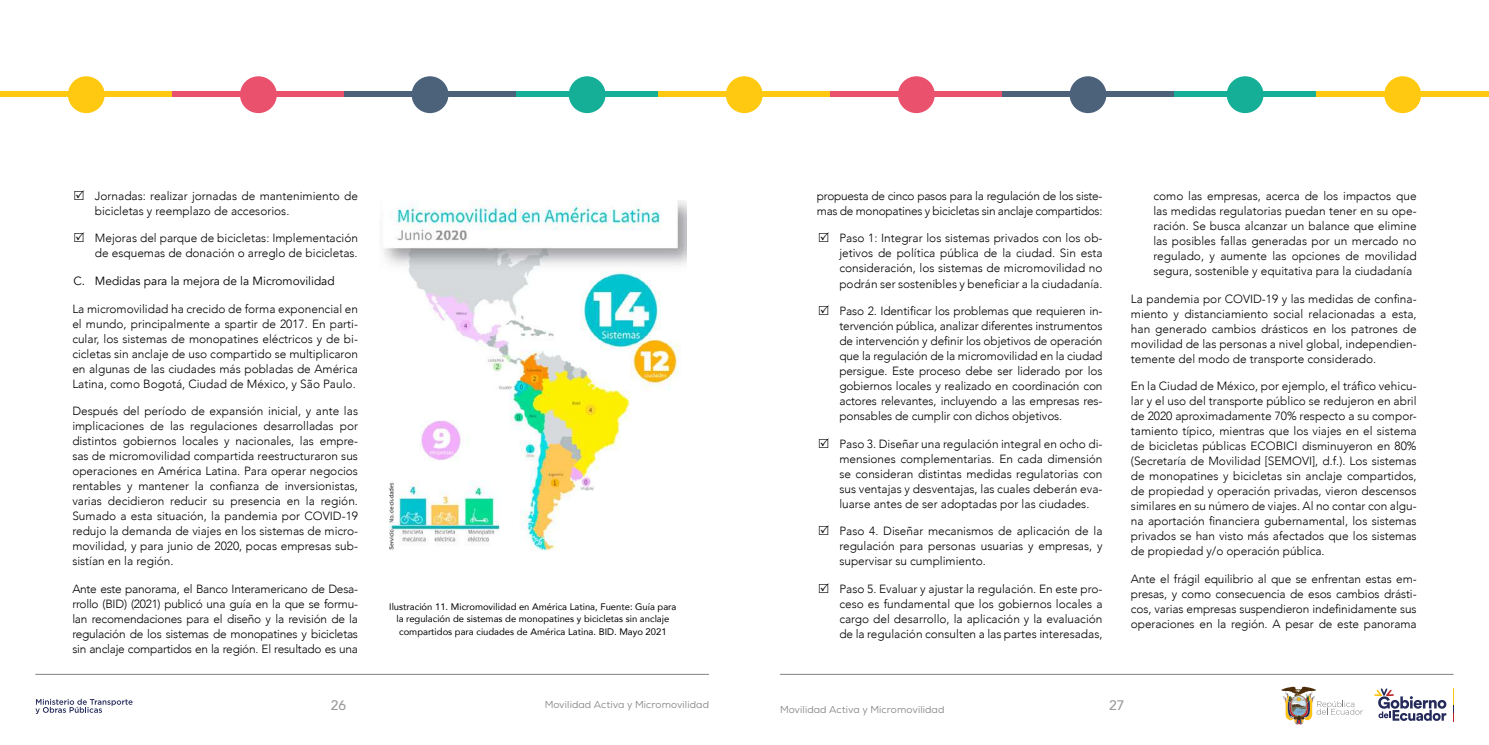
<style>
.page{position:relative;width:1489px;height:745px;background:#fff}
.page>*{position:absolute;margin:0;border:0;box-sizing:border-box;transform-origin:0 0}
.t1{font:500 13.75px "Avenir";color:#9d9b99}
.t2{font:300 11.88px/15px "Avenir";color:#000;text-align:justify}
.t3{font:300 11.88px/15px "Avenir";letter-spacing:-.02em;color:#000}
.t4{font:11.88px "Avenir";color:#000}
.t5{font:10px "Nexa";letter-spacing:.01em;color:#858280}
.t6{font:9.5px/12.5px "Avenir";color:#000;text-align:center}
</style>
<div class="page">
<hr style="left:780px;top:673px;width:673px;height:1px;background:#858280">
<hr style="left:35px;top:673px;width:674px;height:1px;background:#858280">
<svg style="left:35px;top:698px;width:97px;height:15px"></svg>
<svg style="left:1281px;top:686px;width:81px;height:38px"></svg>
<hr style="left:1452px;top:688px;width:1px;height:33px;background:#fdc413">
<svg style="left:1452px;top:704px;width:1px;height:17px"></svg>
<svg style="left:1374px;top:688px;width:72px;height:32px"></svg>
<img style="left:383px;top:200px;width:303px;height:351px">
<div style="left:0;top:91px;width:172px;height:6px;background:#fec910"></div>
<div style="left:172px;top:91px;width:172px;height:6px;background:#ea516d"></div>
<div style="left:344px;top:91px;width:172px;height:6px;background:#4c617a"></div>
<div style="left:516px;top:91px;width:142px;height:6px;background:#15af97"></div>
<div style="left:68px;top:76px;width:37px;height:37px;background:#fec910;border-radius:50%"></div>
<div style="left:240px;top:76px;width:37px;height:37px;background:#ea516d;border-radius:50%"></div>
<div style="left:411px;top:76px;width:37px;height:37px;background:#4c617a;border-radius:50%"></div>
<div style="left:568px;top:76px;width:37px;height:37px;background:#15af97;border-radius:50%"></div>
<div style="left:658px;top:91px;width:172px;height:6px;background:#fec910"></div>
<div style="left:830px;top:91px;width:172px;height:6px;background:#ea516d"></div>
<div style="left:1002px;top:91px;width:171px;height:6px;background:#4c617a"></div>
<div style="left:1173px;top:91px;width:143px;height:6px;background:#15af97"></div>
<div style="left:725px;top:76px;width:37px;height:37px;background:#fec910;border-radius:50%"></div>
<div style="left:897px;top:76px;width:37px;height:37px;background:#ea516d;border-radius:50%"></div>
<div style="left:1069px;top:76px;width:37px;height:37px;background:#4c617a;border-radius:50%"></div>
<div style="left:1226px;top:76px;width:37px;height:37px;background:#15af97;border-radius:50%"></div>
<div style="left:1316px;top:91px;width:172px;height:6px;background:#fec910"></div>
<div style="left:1384px;top:76px;width:36px;height:37px;background:#fec910;border-radius:50%"></div>
<p class="t2" style="left:95px;top:188px;width:265px">Jornadas: realizar jornadas de mantenimiento de bicicletas y reemplazo de accesorios.</p>
<p class="t2" style="left:95px;top:231px;width:265px">Mejoras del parque de bicicletas: Implementación de esquemas de donación o arreglo de bicicletas.</p>
<p class="t4" style="left:74px;top:274px;width:262px">C. Medidas para la mejora de la Micromovilidad</p>
<p class="t2" style="left:72px;top:301px;width:287px">La micromovilidad ha crecido de forma exponencial en el mundo, principalmente a spartir de 2017. En parti&shy;cular, los sistemas de monopatines eléctricos y de bi&shy;cicletas sin anclaje de uso compartido se multiplicaron en algunas de las ciudades más pobladas de América Latina, como Bogotá, Ciudad de México, y São Paulo.</p>
<p class="t2" style="left:72px;top:403px;width:287px">Después del período de expansión inicial, y ante las implicaciones de las regulaciones desarrolladas por distintos gobiernos locales y nacionales, las empre&shy;sas de micromovilidad compartida reestructuraron sus operaciones en América Latina. Para operar negocios rentables y mantener la confianza de inversionistas, varias decidieron reducir su presencia en la región.<br>Sumado a esta situación, la pandemia por COVID-19 redujo la demanda de viajes en los sistemas de micro&shy;movilidad, y para junio de 2020, pocas empresas sub&shy;sistían en la región.</p>
<p class="t2" style="left:72px;top:581px;width:287px">Ante este panorama, el Banco Interamericano de Desa&shy;rrollo (BID) (2021) publicó una guía en la que se formu&shy;lan recomendaciones para el diseño y la revisión de la regulación de los sistemas de monopatines y bicicletas sin anclaje compartidos en la región. El resultado es una</p>
<p class="t6" style="left:389px;top:599px;width:289px">Ilustración 11. Micromovilidad en América Latina, Fuente: Guía para la regulación de sistemas de monopatines y bicicletas sin anclaje compartidos para ciudades de América Latina. BID. Mayo 2021</p>
<p class="t3" style="left:816px;top:188px;width:287px">propuesta de cinco pasos para la regulación de los siste&shy;mas de monopatines y bicicletas sin anclaje compartidos:</p>
<p class="t2" style="left:839px;top:231px;width:265px">Paso 1: Integrar los sistemas privados con los ob&shy;jetivos de política pública de la ciudad. Sin esta consideración, los sistemas de micromovilidad no podrán ser sostenibles y beneficiar a la ciudadanía.</p>
<p class="t2" style="left:839px;top:303px;width:265px">Paso 2. Identificar los problemas que requieren in&shy;tervención pública, analizar diferentes instrumentos de intervención y definir los objetivos de operación que la regulación de la micromovilidad en la ciudad persigue. Este proceso debe ser liderado por los gobiernos locales y realizado en coordinación con actores relevantes, incluyendo a las empresas res&shy;ponsables de cumplir con dichos objetivos.</p>
<p class="t2" style="left:839px;top:436px;width:265px">Paso 3. Diseñar una regulación integral en ocho di&shy;mensiones complementarias. En cada dimensión se consideran distintas medidas regulatorias con sus ventajas y desventajas, las cuales deberán eva&shy;luarse antes de ser adoptadas por las ciudades.</p>
<p class="t2" style="left:839px;top:523px;width:265px">Paso 4. Diseñar mecanismos de aplicación de la regulación para personas usuarias y empresas, y supervisar su cumplimiento.</p>
<p class="t2" style="left:839px;top:581px;width:265px">Paso 5. Evaluar y ajustar la regulación. En este pro&shy;ceso es fundamental que los gobiernos locales a cargo del desarrollo, la aplicación y la evaluación de la regulación consulten a las partes interesadas,</p>
<p class="t2" style="left:1153px;top:188px;width:265px">como las empresas, acerca de los impactos que las medidas regulatorias puedan tener en su ope&shy;ración. Se busca alcanzar un balance que elimine las posibles fallas generadas por un mercado no regulado, y aumente las opciones de movilidad segura, sostenible y equitativa para la ciudadanía</p>
<p class="t2" style="left:1130px;top:291px;width:287px">La pandemia por COVID-19 y las medidas de confina&shy;miento y distanciamiento social relacionadas a esta, han generado cambios drásticos en los patrones de movilidad de las personas a nivel global, independien&shy;temente del modo de transporte considerado.</p>
<p class="t2" style="left:1130px;top:378px;width:287px">En la Ciudad de México, por ejemplo, el tráfico vehicu&shy;lar y el uso del transporte público se redujeron en abril de 2020 aproximadamente 70% respecto a su compor&shy;tamiento típico, mientras que los viajes en el sistema de bicicletas públicas ECOBICI disminuyeron en 80% (Secretaría de Movilidad [SEMOVI], d.f.). Los sistemas de monopatines y bicicletas sin anclaje compartidos, de propiedad y operación privadas, vieron descensos similares en su número de viajes. Al no contar con algu&shy;na aportación financiera gubernamental, los sistemas privados se han visto más afectados que los sistemas de propiedad y/o operación pública.</p>
<p class="t2" style="left:1130px;top:571px;width:287px">Ante el frágil equilibrio al que se enfrentan estas em&shy;presas, y como consecuencia de esos cambios drásti&shy;cos, varias empresas suspendieron indefinidamente sus operaciones en la región. A pesar de este panorama</p>
<p class="t1" style="left:331px;top:692px;width:17px">26</p>
<p class="t5" style="left:544px;top:697px;width:166px">Movilidad Activa y Micromovilidad</p>
<p class="t5" style="left:780px;top:702px;width:166px">Movilidad Activa y Micromovilidad</p>
<p class="t1" style="left:1108px;top:692px;width:17px">27</p>
</div>
